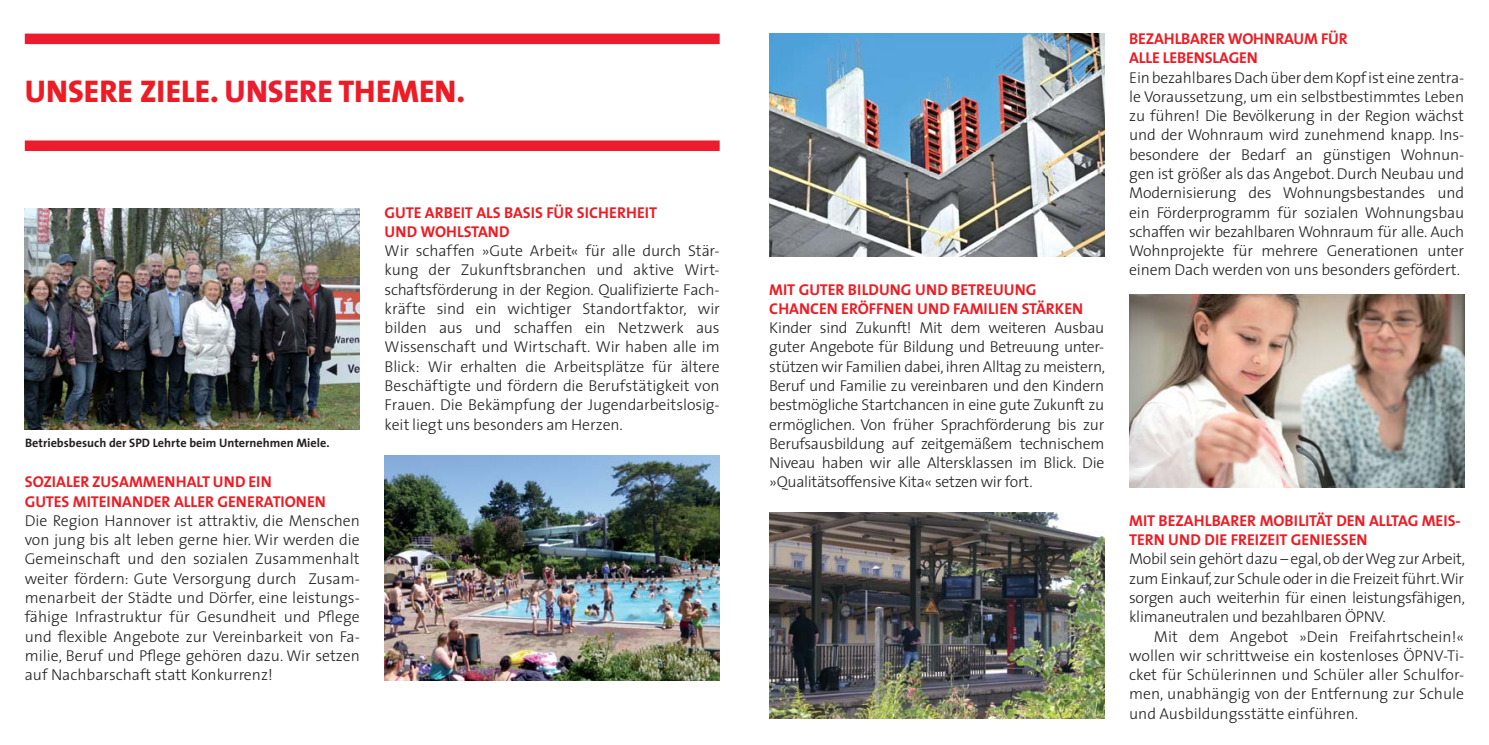
<style>
.page{position:relative;width:1489px;height:745px;background:#fff}
.page>*{position:absolute;margin:0;border:0;box-sizing:border-box;transform-origin:0 0}
.t1{font:800 31.5px "The Sans";color:#ed1c24}
.t2{font:300 15.75px/19.2px "The Sans";letter-spacing:-.01em;color:#231f20;text-align:justify}
.t3{font:15.75px/19.2px "The Sans Bold Caps";color:#ed1c24}
.t4{font:700 12.25px "The Sans";color:#231f20}
.s1{color:#ed1b2e}
</style>
<div class="page">
<div style="left:25px;top:34px;width:694px;height:10px;background:#ed1b2e"></div>
<div style="left:25px;top:140px;width:694px;height:11px;background:#ed1b2e"></div>
<img style="left:25px;top:208px;width:335px;height:221px">
<img style="left:769px;top:33px;width:335px;height:223px">
<img style="left:384px;top:455px;width:335px;height:224px">
<img style="left:1129px;top:294px;width:334px;height:193px">
<img style="left:769px;top:512px;width:335px;height:206px">
<h1 class="t1" style="left:25px;top:75px;width:442px">UNSERE ZIELE. <span class="s1">UNSERE</span> THEMEN.</h1>
<p class="t4" style="left:25px;top:436px;width:306px">Betriebsbesuch der SPD Lehrte beim Unternehmen Miele.</p>
<p class="t3" style="left:25px;top:472px;width:303px">SOZIALER ZUSAMMENHALT UND EIN<br>GUTES MITEINANDER ALLER GENERATIONEN</p>
<p class="t2" style="left:25px;top:512px;width:336px">Die Region Hannover ist attraktiv, die Menschen von jung bis alt leben gerne hier. Wir werden die Gemeinschaft und den sozialen Zusammenhalt weiter fördern: Gute Versorgung durch Zusam&shy;menarbeit der Städte und Dörfer, eine leistungs&shy;fähige Infrastruktur für Gesundheit und Pflege und flexible Angebote zur Vereinbarkeit von Fa&shy;milie, Beruf und Pflege gehören dazu. Wir setzen auf Nachbarschaft statt Konkurrenz!</p>
<p class="t3" style="left:384px;top:202px;width:274px">GUTE ARBEIT ALS BASIS FÜR SICHERHEIT<br>UND WOHLSTAND</p>
<p class="t2" style="left:384px;top:242px;width:336px">Wir schaffen »Gute Arbeit« für alle durch Stär&shy;kung der Zukunftsbranchen und aktive Wirt&shy;schaftsförderung in der Region. Qualifizierte Fach&shy;kräfte sind ein wichtiger Standortfaktor, wir bilden aus und schaffen ein Netzwerk aus Wissenschaft und Wirtschaft. Wir haben alle im Blick: Wir erhalten die Arbeitsplätze für ältere Beschäftigte und fördern die Berufstätigkeit von Frauen. Die Bekämpfung der Jugendarbeitslosig&shy;keit liegt uns besonders am Herzen.</p>
<p class="t3" style="left:769px;top:279px;width:315px">MIT GUTER BILDUNG UND BETREUUNG<br>CHANCEN ERÖFFNEN UND FAMILIEN STÄRKEN</p>
<p class="t2" style="left:769px;top:319px;width:337px">Kinder sind Zukunft! Mit dem weiteren Ausbau guter Angebote für Bildung und Betreuung unter&shy;stützen wir Familien dabei, ihren Alltag zu meistern, Beruf und Familie zu vereinbaren und den Kindern bestmögliche Startchancen in eine gute Zukunft zu ermöglichen. Von früher Sprachförderung bis zur Berufsausbildung auf zeitgemäßem technischem Niveau haben wir alle Altersklassen im Blick. Die »Qualitätsoffensive Kita« setzen wir fort.</p>
<p class="t3" style="left:1129px;top:29px;width:220px">BEZAHLBARER WOHNRAUM FÜR<br>ALLE LEBENSLAGEN</p>
<p class="t2" style="left:1129px;top:69px;width:336px">Ein bezahlbares Dach über dem Kopf ist eine zentra&shy;le Voraussetzung, um ein selbstbestimmtes Leben zu führen! Die Bevölkerung in der Region wächst und der Wohnraum wird zunehmend knapp. Ins&shy;besondere der Bedarf an günstigen Wohnun&shy;gen ist größer als das Angebot. Durch Neubau und Modernisierung des Wohnungsbestandes und ein Förderprogramm für sozialen Wohnungsbau schaffen wir bezahlbaren Wohnraum für alle. Auch Wohnprojekte für mehrere Generationen unter einem Dach werden von uns besonders gefördert.</p>
<p class="t3" style="left:1129px;top:510px;width:333px">MIT BEZAHLBARER MOBILITÄT DEN ALLTAG MEIS-<br>TERN UND DIE FREIZEIT GENIESSEN</p>
<p class="t2" style="left:1129px;top:550px;width:337px">Mobil sein gehört dazu – egal, ob der Weg zur Arbeit, zum Einkauf, zur Schule oder in die Freizeit führt. Wir sorgen auch weiterhin für einen leistungsfähigen, klimaneutralen und bezahlbaren ÖPNV.</p>
<p class="t2" style="left:1129px;top:627px;width:336px;text-indent:25px">Mit dem Angebot »Dein Freifahrtschein!« wollen wir schrittweise ein kostenloses ÖPNV-Ti&shy;cket für Schülerinnen und Schüler aller Schulfor&shy;men, unabhängig von der Entfernung zur Schule und Ausbildungsstätte einführen.</p>
</div>
